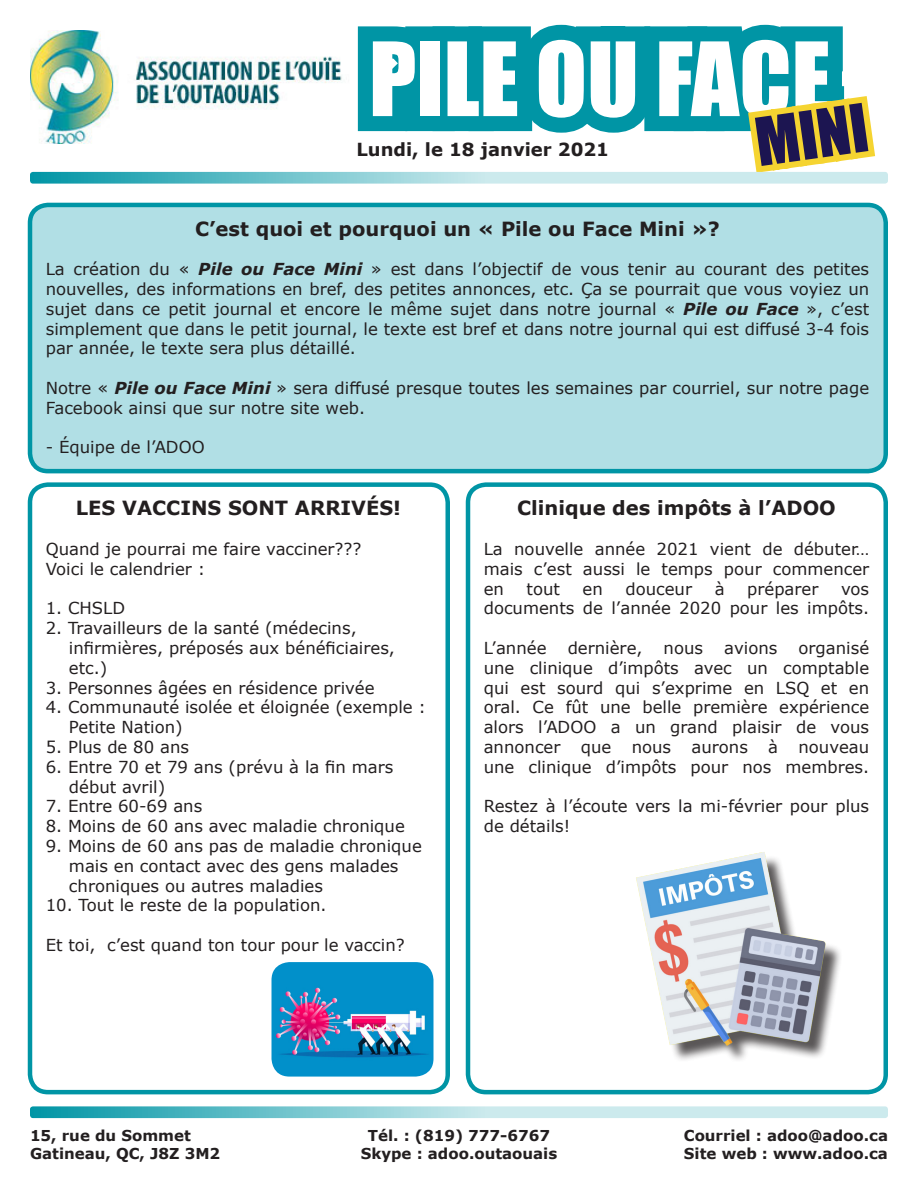
<style>
.page{position:relative;width:918px;height:1188px;background:#fff}
.page>*{position:absolute;margin:0;border:0;box-sizing:border-box;transform-origin:0 0}
.t1{font:94.5px "Impact";color:#fff}
.t2{font:61.5px "Impact";color:#1c1551}
.t3{font:700 19.5px "Verdana";color:#231f20}
.t4{font:700 18px "Verdana";color:#231f20}
.t5{font:16.5px/19.8px "Verdana";color:#231f20}
.t6{font:700 15px/18px "Verdana";color:#231f20;text-align:center}
.s1{font-weight:700;font-style:italic}
</style>
<div class="page">
<svg style="left:30px;top:24px;width:858px;height:188px"></svg>
<svg style="left:30px;top:1106px;width:858px;height:12px;background:#98d4da"></svg>
<div style="left:30px;top:205px;width:856px;height:266px;background:#b1dfe5;border-radius:18px"></div>
<div style="left:28px;top:203px;width:860px;height:270px;border:4px solid #0095a5;border-radius:18px"></div>
<div style="left:28px;top:482px;width:422px;height:612px;border:4px solid #0095a5;border-radius:18px"></div>
<img style="left:272px;top:962px;width:162px;height:115px">
<div style="left:466px;top:482px;width:422px;height:612px;border:4px solid #0095a5;border-radius:18px"></div>
<img style="left:636px;top:852px;width:204px;height:208px">
<p class="t1" style="left:369px;top:6px;width:463px">PILE OU FACE</p>
<p class="t2" style="left:749px;top:95px;width:114px;rotate:-8deg">MINI</p>
<p class="t4" style="left:356px;top:137px;width:254px">Lundi, le 18 janvier 2021</p>
<p class="t3" style="left:195px;top:215px;width:526px">C’est quoi et pourquoi un « Pile ou Face Mini »?</p>
<p class="t5" style="left:46px;top:259px;width:825px;text-align:justify">La création du « <span class="s1">Pile ou Face Mini</span> » est dans l’objectif de vous tenir au courant des petites nouvelles, des informations en bref, des petites annonces, etc. Ça se pourrait que vous voyiez un sujet dans ce petit journal et encore le même sujet dans notre journal « <span class="s1">Pile ou Face</span> », c’est simplement que dans le petit journal, le texte est bref et dans notre journal qui est diffusé 3-4 fois par année, le texte sera plus détaillé.</p>
<p class="t5" style="left:46px;top:378px;width:825px">Notre « <span class="s1">Pile ou Face Mini</span> » sera diffusé presque toutes les semaines par courriel, sur notre page<br>Facebook ainsi que sur notre site web.</p>
<p class="t5" style="left:46px;top:437px;width:160px">- Équipe de l’ADOO</p>
<p class="t3" style="left:76px;top:494px;width:327px">LES VACCINS SONT ARRIVÉS!</p>
<p class="t5" style="left:46px;top:539px;width:317px">Quand je pourrai me faire vacciner???<br>Voici le calendrier :</p>
<p class="t5" style="left:46px;top:598px;width:81px">1. CHSLD</p>
<p class="t5" style="left:69px;top:618px;width:327px;text-indent:-23px">2. Travailleurs de la santé (médecins, infirmières, préposés aux bénéficiaires, etc.)</p>
<p class="t5" style="left:46px;top:677px;width:330px">3. Personnes âgées en résidence privée</p>
<p class="t5" style="left:69px;top:697px;width:359px;text-indent:-23px">4. Communauté isolée et éloignée (exemple :<br>Petite Nation)</p>
<p class="t5" style="left:46px;top:737px;width:145px">5. Plus de 80 ans</p>
<p class="t5" style="left:69px;top:757px;width:326px;text-indent:-23px">6. Entre 70 et 79 ans (prévu à la fin mars début avril)</p>
<p class="t5" style="left:46px;top:796px;width:158px">7. Entre 60-69 ans</p>
<p class="t5" style="left:46px;top:816px;width:361px">8. Moins de 60 ans avec maladie chronique</p>
<p class="t5" style="left:69px;top:836px;width:354px;text-indent:-23px">9. Moins de 60 ans pas de maladie chronique mais en contact avec des gens malades chroniques ou autres maladies</p>
<p class="t5" style="left:46px;top:895px;width:282px">10. Tout le reste de la population.</p>
<p class="t5" style="left:46px;top:935px;width:361px">Et toi, c’est quand ton tour pour le vaccin?</p>
<p class="t3" style="left:517px;top:494px;width:320px">Clinique des impôts à l’ADOO</p>
<p class="t5" style="left:484px;top:539px;width:387px;text-align:justify">La nouvelle année 2021 vient de débuter… mais c’est aussi le temps pour commencer en</p>
<p class="t5" style="left:527px;top:578px;width:35px">tout</p>
<p class="t5" style="left:583px;top:578px;width:22px">en</p>
<p class="t5" style="left:625px;top:578px;width:68px">douceur</p>
<p class="t5" style="left:715px;top:578px;width:11px">à</p>
<p class="t5" style="left:747px;top:578px;width:73px">préparer</p>
<p class="t5" style="left:484px;top:578px;width:387px;text-align:right">vos<br>documents de l’année 2020 pour les impôts.</p>
<p class="t5" style="left:484px;top:638px;width:64px">L’année</p>
<p class="t5" style="left:568px;top:638px;width:76px">dernière,</p>
<p class="t5" style="left:664px;top:638px;width:41px">nous</p>
<p class="t5" style="left:724px;top:638px;width:55px">avions</p>
<p class="t5" style="left:484px;top:638px;width:387px;text-align:justify;text-indent:315px">organisé une clinique d’impôts avec un comptable qui est sourd qui s’exprime en LSQ et en oral. Ce fût une belle première expérience alors l’ADOO a un grand plaisir de vous annoncer que nous aurons à nouveau une clinique d’impôts pour nos membres.</p>
<p class="t5" style="left:484px;top:796px;width:387px">Restez à l’écoute vers la mi-février pour plus de détails!</p>
<p class="t6" style="left:30px;top:1126px;width:162px">15, rue du Sommet</p>
<p class="t6" style="left:30px;top:1144px;width:192px">Gatineau, QC, J8Z 3M2</p>
<p class="t6" style="left:361px;top:1126px;width:198px">Tél. : (819) 777-6767<br>Skype : adoo.outaouais</p>
<p class="t6" style="left:684px;top:1126px;width:206px;text-align:left">Courriel : adoo@adoo.ca<br>Site web : www.adoo.ca</p>
</div>
